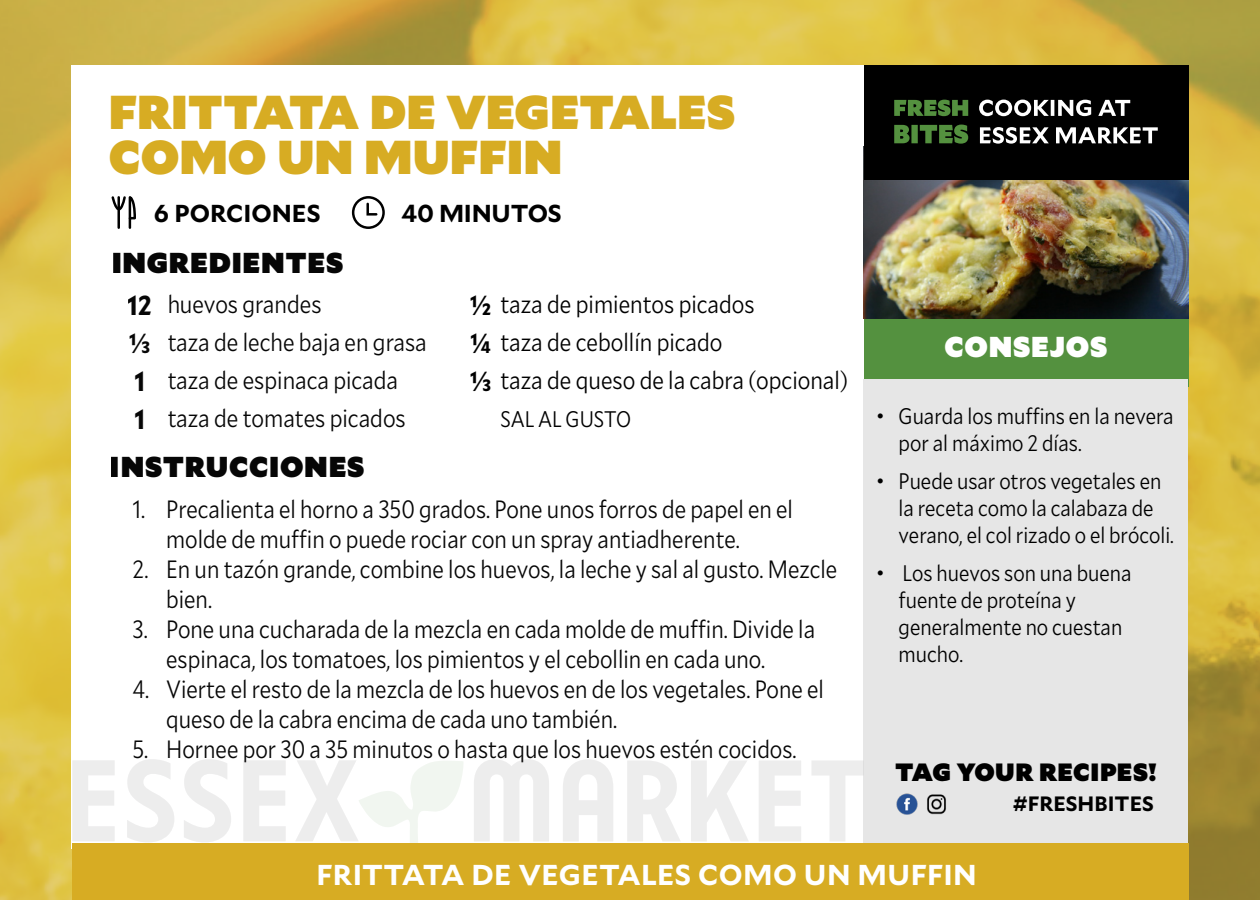
<style>
.page{position:relative;width:1260px;height:900px;background:#fff}
.page>*{position:absolute;margin:0;border:0;box-sizing:border-box;transform-origin:0 0}
.t1{font:900 47.5px/45px "Mallory";color:#d7ac23}
.t2{font:700 28.75px "Mallory";letter-spacing:.01em;color:#fff}
.t3{font:900 28.75px "Mallory";letter-spacing:.025em;color:#000}
.t4{font:900 28.75px "Mallory";letter-spacing:.025em;color:#fff}
.t5{font:700 27.5px/38px "Mallory Narrow";color:#000}
.t6{font:300 25px/30px "Mallory Narrow";color:#000}
.t7{font:900 25px "Mallory";letter-spacing:.015em;color:#000}
.t8{font:700 24.5px "Mallory";letter-spacing:-.01em;color:#000}
.t9{font:300 22.5px/27px "Mallory Narrow";color:#000}
.t10{font:700 20.75px "Mallory";color:#000}
.s1{font-weight:700;font-size:27.5px}
</style>
<div class="page">
<img style="left:0;top:0;width:1260px;height:900px">
<div style="left:72px;top:66px;width:1116px;height:783px;background:#fff"></div>
<div style="left:864px;top:318px;width:324px;height:69px;background:#54913f"></div>
<div style="left:864px;top:379px;width:324px;height:470px;background:#e6e6e6"></div>
<img style="left:864px;top:180px;width:324px;height:138px">
<img style="left:927px;top:794px;width:19px;height:21px">
<img style="left:896px;top:793px;width:22px;height:22px">
<svg style="left:474px;top:759px;width:390px;height:83px"></svg>
<svg style="left:72px;top:759px;width:392px;height:85px"></svg>
<div style="left:864px;top:66px;width:324px;height:114px;background:#000"></div>
<svg style="left:980px;top:127px;width:178px;height:17px"></svg>
<svg style="left:979px;top:100px;width:151px;height:16px"></svg>
<svg style="left:894px;top:125px;width:74px;height:19px"></svg>
<svg style="left:894px;top:100px;width:74px;height:16px"></svg>
<div style="left:352px;top:196px;width:33px;height:33px;border:2px solid #000;border-radius:50%"></div>
<svg style="left:366px;top:201px;width:13px;height:15px"></svg>
<svg style="left:111px;top:196px;width:25px;height:33px"></svg>
<div style="left:72px;top:844px;width:1116px;height:56px;background:#d7ac23"></div>
<p class="t1" style="left:109px;top:85px;width:628px">FRITTATA DE VEGETALES<br>COMO UN MUFFIN</p>
<p class="t8" style="left:154px;top:195px;width:168px">6 PORCIONES</p>
<p class="t8" style="left:402px;top:195px;width:162px">40 MINUTOS</p>
<p class="t3" style="left:112px;top:240px;width:233px">INGREDIENTES</p>
<p class="t5" style="left:128px;top:285px;width:26px">12<br>1/3<br>1<br>1</p>
<p class="t6" style="left:167px;top:284px;width:261px;line-height:38px">huevos grandes<br>taza de leche baja en grasa taza de espinaca picada taza de tomates picados</p>
<p class="t6" style="left:470px;top:288px;width:286px"><span class="s1">1/2</span> taza de pimientos picados</p>
<p class="t6" style="left:470px;top:326px;width:254px"><span class="s1">1/4</span> taza de cebollín picado</p>
<p class="t6" style="left:470px;top:364px;width:379px"><span class="s1">1/3</span> taza de queso de la cabra (opcional)</p>
<p class="t9" style="left:500px;top:405px;width:132px">SAL AL GUSTO</p>
<p class="t3" style="left:110px;top:443px;width:256px">INSTRUCCIONES</p>
<p class="t6" style="left:166px;top:493px;width:628px;text-indent:-34px">1. Precalienta el horno a 350 grados. Pone unos forros de papel en el molde de muffin o puede rociar con un spray antiadherente.</p>
<p class="t6" style="left:166px;top:553px;width:673px;text-indent:-34px">2. En un tazón grande, combine los huevos, la leche y sal al gusto. Mezcle bien.</p>
<p class="t6" style="left:166px;top:613px;width:650px;text-indent:-34px">3. Pone una cucharada de la mezcla en cada molde de muffin. Divide la espinaca, los tomatoes, los pimientos y el cebollin en cada uno.</p>
<p class="t6" style="left:166px;top:673px;width:659px;text-indent:-34px">4. Vierte el resto de la mezcla de los huevos en de los vegetales. Pone el queso de la cabra encima de cada uno también.</p>
<p class="t6" style="left:132px;top:733px;width:666px">5. Hornee por 30 a 35 minutos o hasta que los huevos estén cocidos.</p>
<p class="t4" style="left:945px;top:323px;width:164px">CONSEJOS</p>
<p class="t9" style="left:899px;top:401px;width:276px;text-indent:-22px">• Guarda los muffins en la nevera por al máximo 2 días.</p>
<p class="t9" style="left:899px;top:466px;width:277px;text-indent:-22px">• Puede usar otros vegetales en la receta como la calabaza de verano, el col rizado o el brócoli.</p>
<p class="t9" style="left:899px;top:559px;width:235px;text-indent:-22px">• Los huevos son una buena fuente de proteína y generalmente no cuestan mucho.</p>
<p class="t7" style="left:895px;top:752px;width:263px">TAG YOUR RECIPES!</p>
<p class="t10" style="left:1013px;top:788px;width:142px">#FRESHBITES</p>
<p class="t2" style="left:317px;top:853px;width:662px">FRITTATA DE VEGETALES COMO UN MUFFIN</p>
</div>
